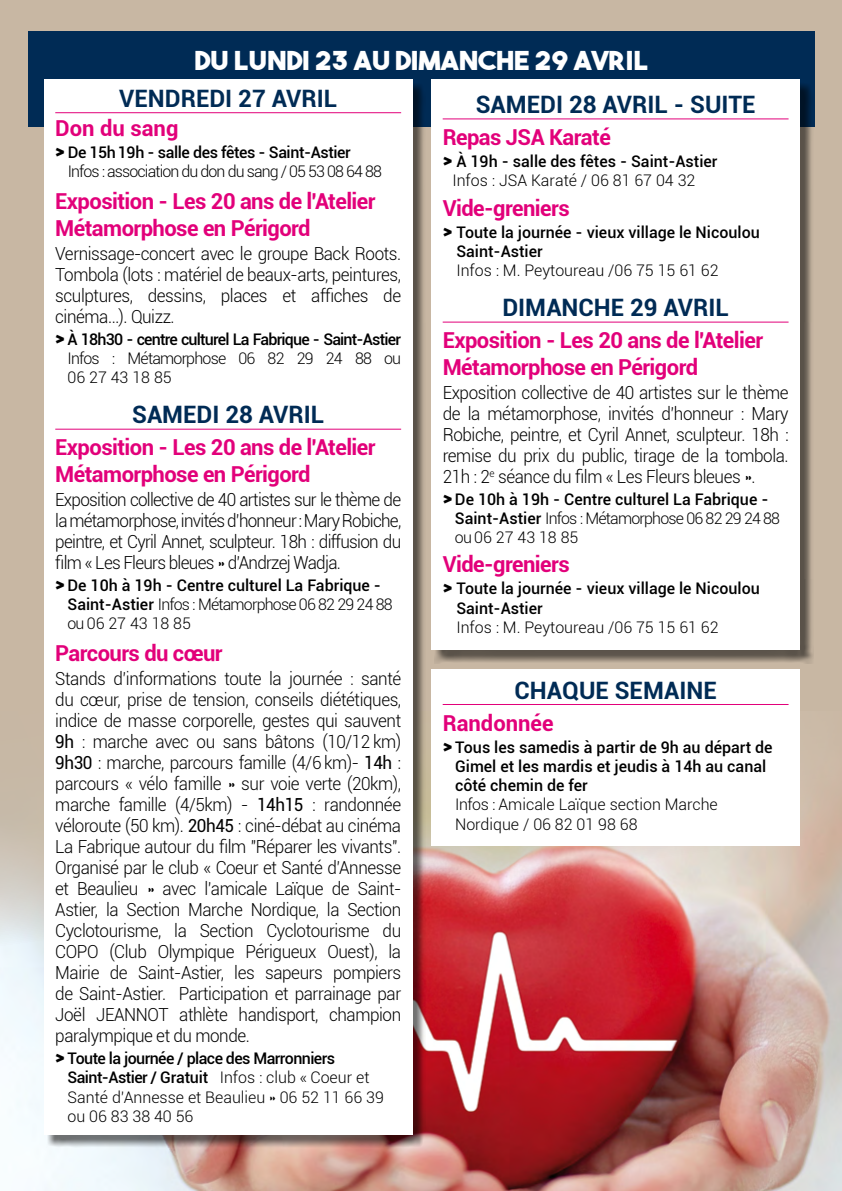
<style>
.page{position:relative;width:842px;height:1191px;background:#c8b7a3}
.page>*{position:absolute;margin:0;border:0;box-sizing:border-box;transform-origin:0 0}
.t1{font:26px "The Bold Font";color:#fff;scale:1.1 1}
.t2{font:700 24px "Roboto";color:#002b55}
.t3{font:700 22px/26.4px "Roboto";letter-spacing:-.025em;color:#e2007a}
.t4{font:700 22px "Roboto";color:#e2007a}
.t5{font:300 18px/21px "Roboto";letter-spacing:-.025em;color:#000;text-align:justify;scale:.95 1}
.t6{font:500 16px/19.2px "Roboto";color:#000}
.t7{font:300 16px/19.2px "Roboto";color:#000}
.t8{font:300 16px/19.2px "Roboto";letter-spacing:-.055em;color:#000}
.s1{font-family:"The Bold Font";font-weight:400}
.s2{font-weight:500}
.s3{font-weight:300}
.s4{font-weight:400}
</style>
<div class="page">
<img style="left:0;top:802px;width:842px;height:389px">
<div style="left:28px;top:32px;width:786px;height:95px;background:#002b55"></div>
<div style="left:47px;top:82px;width:379px;height:1065px;background:#000;opacity:.55"></div>
<div style="left:44px;top:79px;width:368px;height:1055px;background:#fff"></div>
<div style="left:434px;top:82px;width:379px;height:581px;background:#000;opacity:.55"></div>
<div style="left:431px;top:79px;width:369px;height:571px;background:#fff"></div>
<hr style="left:55px;top:112px;width:346px;height:1px;background:#e2007a">
<hr style="left:55px;top:429px;width:346px;height:1px;background:#e2007a">
<hr style="left:443px;top:119px;width:345px;height:1px;background:#e2007a">
<hr style="left:443px;top:322px;width:345px;height:1px;background:#e2007a">
<div style="left:431px;top:669px;width:369px;height:176px;background:#fff"></div>
<hr style="left:443px;top:704px;width:345px;height:1px;background:#e2007a">
<h1 class="t1" style="left:195px;top:44px;width:413px">DU LUNDI 23 AU DIMANCHE 29 AVRIL</h1>
<h2 class="t2" style="left:119px;top:81px;width:219px">VENDREDI 27 AVRIL</h2>
<p class="t4" style="left:55px;top:113px;width:125px">Don du sang</p>
<p class="t8" style="left:68px;top:142px;width:316px;text-indent:-12px"><span class="s1">&gt;</span> <span class="s2">De 15h19h - salle des fêtes - Saint-Astier<br></span>Infos : association du don du sang / 05 53 08 64 88</p>
<p class="t3" style="left:55px;top:187px;width:322px">Exposition - Les 20 ans de l'Atelier<br>Métamorphose en Périgord</p>
<p class="t5" style="left:55px;top:242px;width:366px">Vernissage-concert avec le groupe Back Roots.<br>Tombola (lots : matériel de beaux-arts, peintures, sculptures, dessins, places et affiches de cinéma…). Quizz.</p>
<p class="t6" style="left:68px;top:329px;width:335px;text-align:justify;text-indent:-12px"><span class="s1">&gt;</span> À 18h30 - centre culturel La Fabrique - Saint-Astier <span class="s3">Infos : Métamorphose 06 82 29 24 88 ou 06 27 43 18 85</span></p>
<h2 class="t2" style="left:132px;top:398px;width:194px">SAMEDI 28 AVRIL</h2>
<p class="t3" style="left:55px;top:433px;width:322px">Exposition - Les 20 ans de l'Atelier<br>Métamorphose en Périgord</p>
<p class="t5" style="left:55px;top:488px;width:366px">Exposition collective de 40 artistes sur le thème de la métamorphose, invités d’honneur : Mary Robiche, peintre, et Cyril Annet, sculpteur. 18h : diffusion du film « Les Fleurs bleues » d’Andrzej Wadja.</p>
<p class="t6" style="left:68px;top:575px;width:327px;text-indent:-12px"><span class="s1">&gt;</span> De 10h à 19h - Centre culturel La Fabrique -<br>Saint-Astier <span class="s3">Infos : Métamorphose 06 82 29 24 88 ou 06 27 43 18 85</span></p>
<p class="t3" style="left:55px;top:639px;width:169px">Parcours du cœur</p>
<p class="t5" style="left:55px;top:667px;width:366px">Stands d’informations toute la journée : santé du cœur, prise de tension, conseils diététiques, indice de masse corporelle, gestes qui sauvent <span class="s4">9h</span> : marche avec ou sans bâtons (10/12 km)<br><span class="s4">9h30</span> : marche, parcours famille (4/6 km)- <span class="s4">14h</span> : parcours « vélo famille » sur voie verte (20km), marche famille (4/5km) - <span class="s4">14h15</span> : randonnée véloroute (50 km). <span class="s4">20h45</span> : ciné-débat au cinéma La Fabrique autour du film "Réparer les vivants".<br>Organisé par le club « Coeur et Santé d’Annesse et Beaulieu » avec l’amicale Laïque de Saint-Astier, la Section Marche Nordique, la Section Cyclotourisme, la Section Cyclotourisme du COPO (Club Olympique Périgueux Ouest), la Mairie de Saint-Astier, les sapeurs pompiers de Saint-Astier. Participation et parrainage par Joël JEANNOT athlète handisport, champion paralympique et du monde.</p>
<p class="t7" style="left:68px;top:1048px;width:318px;text-indent:-12px"><span class="s1">&gt;</span> <span class="s2">Toute la journée / place des Marronniers Saint-Astier / Gratuit</span> Infos : club « Coeur et Santé d’Annesse et Beaulieu » 06 52 11 66 39 ou 06 83 38 40 56</p>
<h2 class="t2" style="left:476px;top:87px;width:281px">SAMEDI 28 AVRIL - SUITE</h2>
<p class="t3" style="left:443px;top:123px;width:170px">Repas JSA Karaté</p>
<p class="t6" style="left:452px;top:151px;width:267px;text-indent:-10px"><span class="s1">&gt;</span> À 19h - salle des fêtes - Saint-Astier<br><span class="s3">Infos : JSA Karaté / 06 81 67 04 32</span></p>
<p class="t3" style="left:443px;top:194px;width:129px">Vide-greniers</p>
<p class="t6" style="left:456px;top:222px;width:305px;text-indent:-14px"><span class="s1">&gt;</span> Toute la journée - vieux village le Nicoulou<br>Saint-Astier</p>
<p class="t7" style="left:456px;top:260px;width:264px">Infos : M. Peytoureau /06 75 15 61 62</p>
<h2 class="t2" style="left:502px;top:291px;width:228px">DIMANCHE 29 AVRIL</h2>
<p class="t3" style="left:443px;top:326px;width:322px">Exposition - Les 20 ans de l'Atelier<br>Métamorphose en Périgord</p>
<p class="t5" style="left:443px;top:381px;width:366px">Exposition collective de 40 artistes sur le thème de la métamorphose, invités d’honneur : Mary Robiche, peintre, et Cyril Annet, sculpteur. 18h : remise du prix du public, tirage de la tombola.<br>21h : 2<sup>e</sup> séance du film « Les Fleurs bleues ».</p>
<p class="t6" style="left:455px;top:489px;width:327px;text-indent:-12px"><span class="s1">&gt;</span> De 10h à 19h - Centre culturel La Fabrique -<br>Saint-Astier <span class="s3">Infos : Métamorphose 06 82 29 24 88 ou 06 27 43 18 85</span></p>
<p class="t3" style="left:443px;top:550px;width:129px">Vide-greniers</p>
<p class="t6" style="left:456px;top:578px;width:305px;text-indent:-14px"><span class="s1">&gt;</span> Toute la journée - vieux village le Nicoulou<br>Saint-Astier</p>
<p class="t7" style="left:456px;top:617px;width:264px">Infos : M. Peytoureau /06 75 15 61 62</p>
<h2 class="t2" style="left:514px;top:673px;width:204px">CHAQUE SEMAINE</h2>
<p class="t4" style="left:443px;top:707px;width:112px">Randonnée</p>
<p class="t6" style="left:455px;top:737px;width:319px;text-indent:-12px"><span class="s1">&gt;</span> Tous les samedis à partir de 9h au départ de<br>Gimel et les mardis et jeudis à 14h au canal côté chemin de fer</p>
<p class="t7" style="left:455px;top:794px;width:264px">Infos : Amicale Laïque section Marche<br>Nordique / 06 82 01 98 68</p>
</div>
